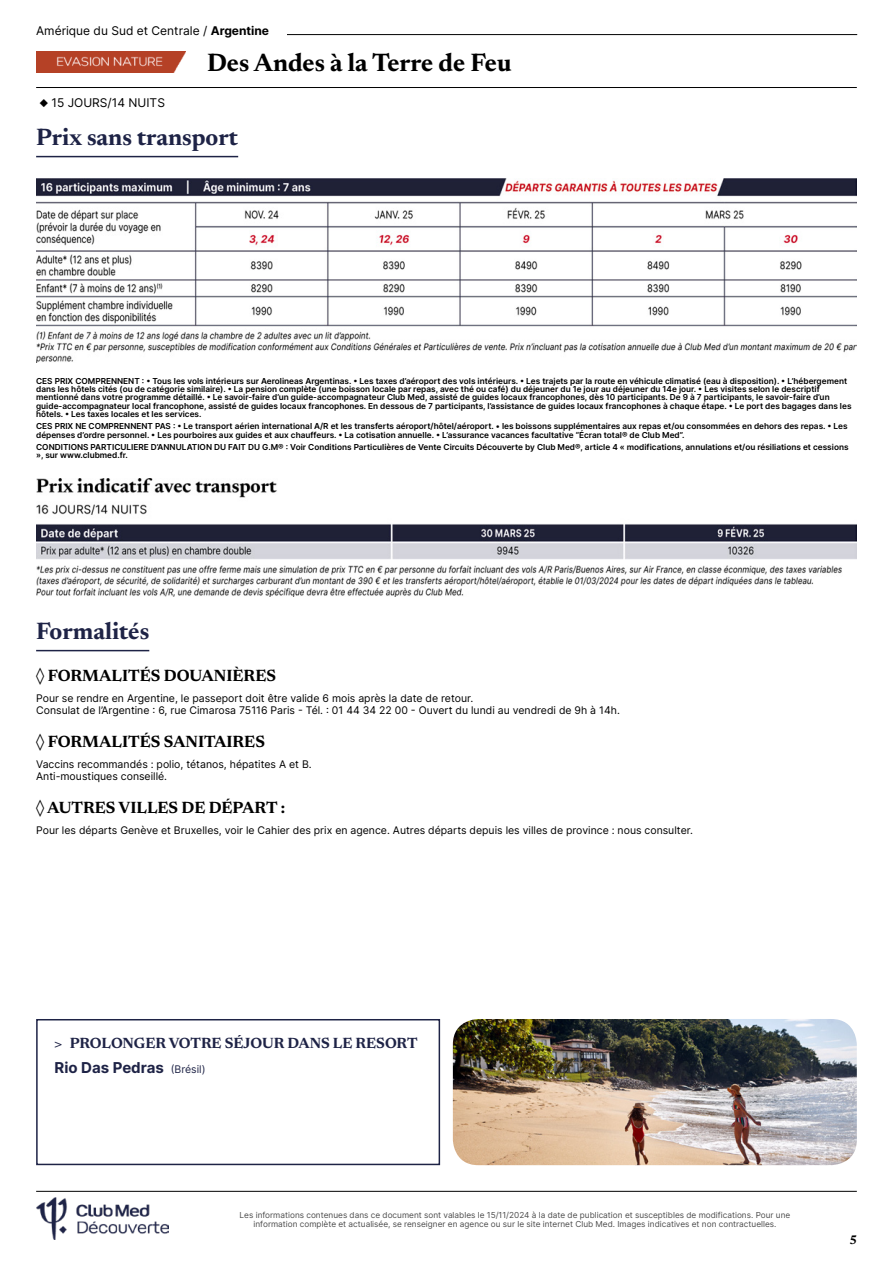
<style>
.page{position:relative;width:893px;height:1263px;background:#fff}
.page>*{position:absolute;margin:0;border:0;box-sizing:border-box;transform-origin:0 0}
.t1{font:700 25.5px "Newsreader 24 pt";color:#000}
.t2{font:700 24px "Newsreader 24 pt";color:#1e2346}
.t3{font:700 16.5px "Newsreader 24 pt";color:#000}
.t4{font:700 15px "Newsreader 24 pt";color:#1e2346}
.t5{font:700 15px "Inter";color:#1e2346}
.t6{font:700 12.6px "Newsreader 24 pt";color:#000}
.t7{font:12px "Inter";color:#000}
.t8{font:10.5px/12px "Inter";color:#000}
.t9{font:600 8.25px/8.2px "Inter";color:#000}
.t10{font:8.25px/9px "Inter";color:#4d4d4d;text-align:center}
.s1{font-weight:700}
.s2{font-weight:400;font-size:10.5px}
</style>
<div class="page">
<hr style="left:64px;top:34px;width:793px;height:1px;background:#000">
<img style="left:36px;top:51px;width:150px;height:21px">
<hr style="left:36px;top:87px;width:821px;height:1px;background:#000">
<div style="left:36px;top:26px;width:250px;height:17px;background:#fff"></div>
<hr style="left:36px;top:1191px;width:821px;height:1px;background:#000">
<img style="left:36px;top:1197px;width:132px;height:42px">
<img style="left:453px;top:1019px;width:404px;height:146px">
<hr style="left:36px;top:156px;width:202px;height:1px;background:#1e2346">
<hr style="left:36px;top:650px;width:113px;height:1px;background:#1e2346">
<img style="left:36px;top:179px;width:821px;height:184px">
<img style="left:36px;top:479px;width:821px;height:117px">
<div style="left:36px;top:1019px;width:404px;height:146px;border:2px solid #1e2346"></div>
<h3 class="t7" style="left:36px;top:22px;width:234px">Amérique du Sud et Centrale / <span class="s1">Argentine</span></h3>
<h1 class="t1" style="left:207px;top:44px;width:306px">Des Andes à la Terre de Feu</h1>
<h3 class="t7" style="left:40px;top:93px;width:127px">◆ 15 JOURS/14 NUITS</h3>
<h2 class="t2" style="left:36px;top:120px;width:204px">Prix sans transport</h2>
<p class="t9" style="left:36px;top:377px;width:817px">CES PRIX COMPRENNENT : • Tous les vols intérieurs sur Aerolineas Argentinas. • Les taxes d’aéroport des vols intérieurs. • Les trajets par la route en véhicule climatisé (eau à disposition). • L’hébergement dans les hôtels cités (ou de catégorie similaire). • La pension complète (une boisson locale par repas, avec thé ou café) du déjeuner du 1e jour au déjeuner du 14e jour. • Les visites selon le descriptif mentionné dans votre programme détaillé. • Le savoir-faire d’un guide-accompagnateur Club Med, assisté de guides locaux francophones, dès 10 participants. De 9 à 7 participants, le savoir-faire d’un guide-accompagnateur local francophone, assisté de guides locaux francophones. En dessous de 7 participants, l’assistance de guides locaux francophones à chaque étape. • Le port des bagages dans les hôtels. • Les taxes locales et les services.</p>
<p class="t9" style="left:36px;top:422px;width:813px">CES PRIX NE COMPRENNENT PAS : • Le transport aérien international A/R et les transferts aéroport/hôtel/aéroport. • les boissons supplémentaires aux repas et/ou consommées en dehors des repas. • Les dépenses d’ordre personnel. • Les pourboires aux guides et aux chauffeurs. • La cotisation annuelle. • L’assurance vacances facultative “Écran total® de Club Med”.</p>
<p class="t9" style="left:36px;top:443px;width:814px">CONDITIONS PARTICULIERE D’ANNULATION DU FAIT DU G.M® : Voir Conditions Particulières de Vente Circuits Découverte by Club Med®, article 4 « modifications, annulations et/ou résiliations et cessions », sur www.clubmed.fr.</p>
<h2 class="t2" style="left:36px;top:614px;width:115px">Formalités</h2>
<h3 class="t3" style="left:36px;top:664px;width:241px">◊ FORMALITÉS DOUANIÈRES</h3>
<p class="t8" style="left:36px;top:692px;width:585px">Pour se rendre en Argentine, le passeport doit être valide 6 mois après la date de retour.<br>Consulat de l’Argentine : 6, rue Cimarosa 75116 Paris - Tél. : 01 44 34 22 00 - Ouvert du lundi au vendredi de 9h à 14h.</p>
<h3 class="t3" style="left:36px;top:730px;width:230px">◊ FORMALITÉS SANITAIRES</h3>
<p class="t8" style="left:36px;top:758px;width:277px">Vaccins recommandés : polio, tétanos, hépatites A et B.<br>Anti-moustiques conseillé.</p>
<h3 class="t3" style="left:36px;top:796px;width:250px">◊ AUTRES VILLES DE DÉPART :</h3>
<p class="t8" style="left:36px;top:824px;width:658px">Pour les départs Genève et Bruxelles, voir le Cahier des prix en agence. Autres départs depuis les villes de province : nous consulter.</p>
<h3 class="t4" style="left:55px;top:1032px;width:364px">&gt; PROLONGER VOTRE SÉJOUR DANS LE RESORT</h3>
<h3 class="t5" style="left:55px;top:1056px;width:152px">Rio Das Pedras <span class="s2">(Brésil)</span></h3>
<p class="t10" style="left:240px;top:1210px;width:552px">Les informations contenues dans ce document sont valables le 15/11/2024 à la date de publication et susceptibles de modifications. Pour une information complète et actualisée, se renseigner en agence ou sur le site internet Club Med. Images indicatives et non contractuelles.</p>
<h3 class="t6" style="left:849px;top:1230px;width:9px">5</h3>
</div>
